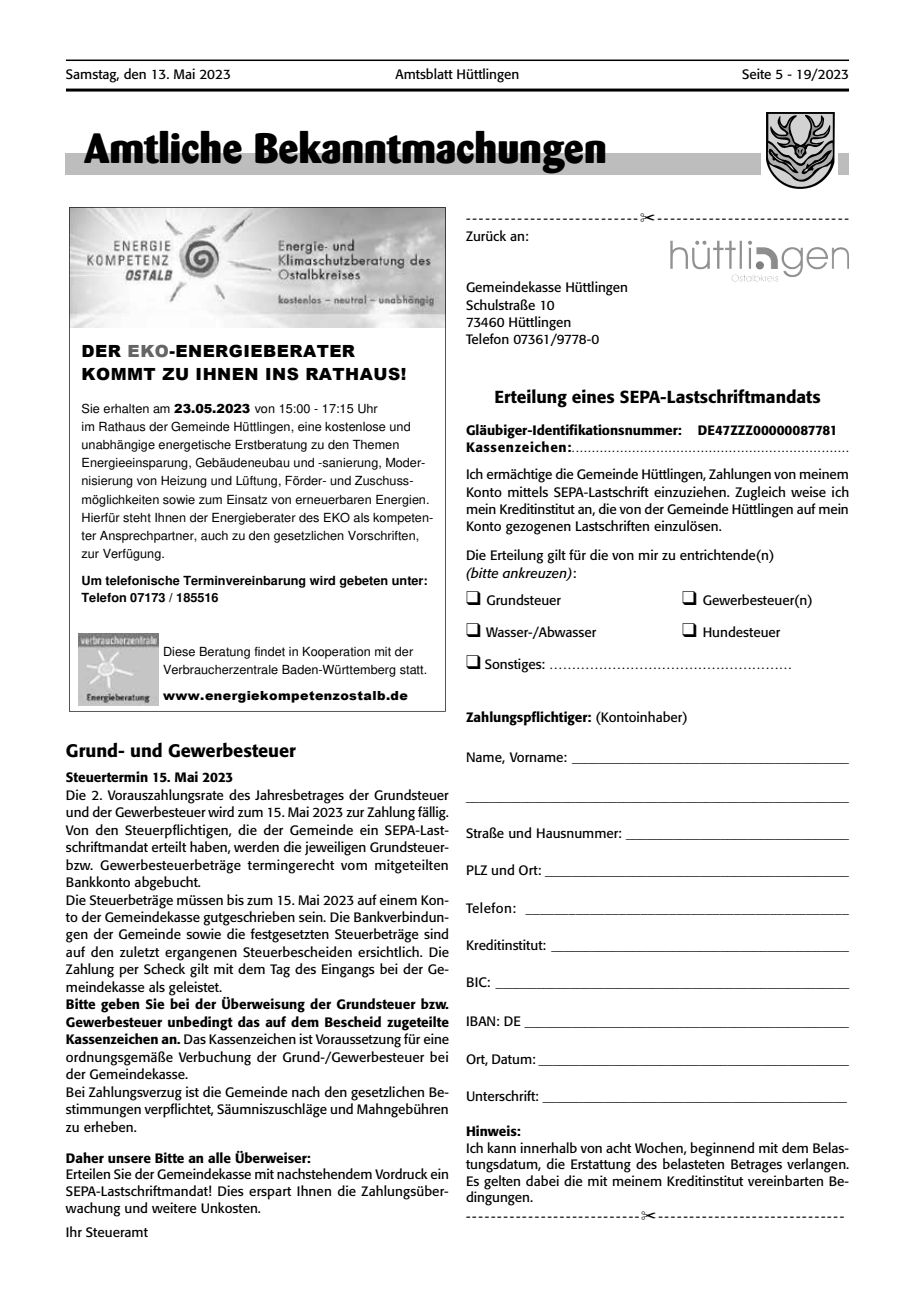
<style>
.page{position:relative;width:915px;height:1297px;background:#fff}
.page>*{position:absolute;margin:0;border:0;box-sizing:border-box;transform-origin:0 0}
.t1{font:800 42px "Barmeno";color:#000}
.t2{font:500 18px "Formata";color:#000}
.t3{font:500 17.25px "Formata";color:#000}
.t4{font:900 16.8px/23.5px "Arial";letter-spacing:.03em;color:#000}
.t5{font:13.5px/17.4px "Formata";color:#000}
.t6{font:300 13.5px/17.2px "Formata";color:#000}
.t7{font:500 13.5px "Formata";color:#000}
.t8{font:13.5px "Formata";letter-spacing:.03em;color:#000}
.t9{font:12.6px/18.1px "Helvetica";letter-spacing:.005em;color:#000}
.t10{font:700 12.6px/18px "Helvetica";letter-spacing:.005em;color:#000}
.t11{font:900 12.6px "Arial";letter-spacing:.04em;color:#000}
.s1{color:#656565}
.s2{font-family:"Arial";font-weight:900}
.s3{font-weight:500}
.s4{font-style:italic}
.s5{font-weight:400}
</style>
<div class="page">
<hr style="left:66px;top:60px;width:782px;height:1px;background:#000">
<hr style="left:66px;top:89px;width:782px;height:3px;background:#000">
<img style="left:702px;top:241px;width:49px;height:4px">
<svg style="left:69px;top:207px;width:376px;height:505px"></svg>
<img style="left:79px;top:634px;width:79px;height:71px">
<div style="left:66px;top:153px;width:782px;height:21px;background:#bdbdbd"></div>
<div style="left:761px;top:111px;width:76px;height:80px;background:linear-gradient(to bottom,#fff,#fff)"></div>
<svg style="left:764px;top:112px;width:70px;height:78px"></svg>
<p class="t5" style="left:66px;top:66px;width:166px">Samstag, den 13. Mai 2023</p>
<p class="t5" style="left:395px;top:66px;width:125px">Amtsblatt Hüttlingen</p>
<p class="t5" style="left:741px;top:66px;width:108px">Seite 5 - 19/2023</p>
<h1 class="t1" style="left:84px;top:122px;width:524px">Amtliche Bekanntmachungen</h1>
<p class="t4" style="left:81px;top:339px;width:326px">DER <span class="s1">EKO</span>-ENERGIEBERATER<br>KOMMT ZU IHNEN INS RATHAUS!</p>
<p class="t9" style="left:81px;top:400px;width:353px">Sie erhalten am <span class="s2">23.05.2023</span> von 15:00 - 17:15 Uhr<br>im Rathaus der Gemeinde Hüttlingen, eine kostenlose und unabhängige energetische Erstberatung zu den Themen Energieeinsparung, Gebäudeneubau und -sanierung, Moder&shy;nisierung von Heizung und Lüftung, Förder- und Zuschuss&shy;möglichkeiten sowie zum Einsatz von erneuerbaren Energien.<br>Hierfür steht Ihnen der Energieberater des EKO als kompeten&shy;ter Ansprechpartner, auch zu den gesetzlichen Vorschriften, zur Verfügung.</p>
<p class="t10" style="left:81px;top:572px;width:347px">Um telefonische Terminvereinbarung wird gebeten unter:<br>Telefon 07173 / 185516</p>
<p class="t9" style="left:163px;top:643px;width:265px">Diese Beratung findet in Kooperation mit der<br>Verbraucherzentrale Baden-Württemberg statt.</p>
<p class="t11" style="left:163px;top:687px;width:246px">www.energiekompetenzostalb.de</p>
<h2 class="t2" style="left:66px;top:740px;width:231px">Grund- und Gewerbesteuer</h2>
<p class="t7" style="left:66px;top:769px;width:169px">Steuertermin 15. Mai 2023</p>
<p class="t5" style="left:66px;top:786px;width:384px">Die 2. Vorauszahlungsrate des Jahresbetrages der Grundsteuer und der Gewerbesteuer wird zum 15. Mai 2023 zur Zahlung fällig.<br>Von den Steuerpflichtigen, die der Gemeinde ein SEPA-Last&shy;schriftmandat erteilt haben, werden die jeweiligen Grundsteuer&shy;bzw. Gewerbesteuerbeträge termingerecht vom mitgeteilten Bankkonto abgebucht.<br>Die Steuerbeträge müssen bis zum 15. Mai 2023 auf einem Kon&shy;to der Gemeindekasse gutgeschrieben sein. Die Bankverbindun&shy;gen der Gemeinde sowie die festgesetzten Steuerbeträge sind auf den zuletzt ergangenen Steuerbescheiden ersichtlich. Die Zahlung per Scheck gilt mit dem Tag des Eingangs bei der Ge&shy;meindekasse als geleistet.</p>
<p class="t5" style="left:66px;top:996px;width:384px"><span class="s3">Bitte geben Sie bei der Überweisung der Grundsteuer bzw.<br>Gewerbesteuer unbedingt das auf dem Bescheid zugeteilte Kassenzeichen an.</span> Das Kassenzeichen ist Voraussetzung für eine ordnungsgemäße Verbuchung der Grund-/Gewerbesteuer bei der Gemeindekasse.<br>Bei Zahlungsverzug ist die Gemeinde nach den gesetzlichen Be&shy;stimmungen verpflichtet, Säumniszuschläge und Mahngebühren zu erheben.</p>
<p class="t7" style="left:66px;top:1150px;width:246px">Daher unsere Bitte an alle Überweiser:</p>
<p class="t5" style="left:66px;top:1166px;width:384px;line-height:16.6px;text-align:justify">Erteilen Sie der Gemeindekasse mit nachstehendem Vordruck ein SEPA-Lastschriftmandat! Dies erspart Ihnen die Zahlungsüber&shy;wachung und weitere Unkosten.</p>
<p class="t5" style="left:66px;top:1223px;width:83px">Ihr Steueramt</p>
<p class="t5" style="left:466px;top:210px;width:384px">---------------------------✂------------------------------<br>Zurück an:</p>
<p class="t5" style="left:466px;top:279px;width:164px">Gemeindekasse Hüttlingen<br>Schulstraße 10<br>73460 Hüttlingen<br>Telefon 07361/9778-0</p>
<p class="t3" style="left:494px;top:386px;width:327px">Erteilung eines SEPA-Lastschriftmandats</p>
<p class="t6" style="left:466px;top:421px;width:384px"><span class="s3">Gläubiger-Identifikationsnummer: DE47ZZZ00000087781<br>Kassenzeichen:</span>.....................................................................</p>
<p class="t5" style="left:466px;top:466px;width:384px;text-align:justify">Ich ermächtige die Gemeinde Hüttlingen, Zahlungen von meinem Konto mittels SEPA-Lastschrift einzuziehen. Zugleich weise ich mein Kreditinstitut an, die von der Gemeinde Hüttlingen auf mein Konto gezogenen Lastschriften einzulösen.</p>
<p class="t5" style="left:466px;top:547px;width:310px">Die Erteilung gilt für die von mir zu entrichtende(n) <span class="s4">(bitte ankreuzen)</span>:</p>
<p class="t5" style="left:466px;top:591px;width:97px">❑ Grundsteuer</p>
<p class="t5" style="left:682px;top:591px;width:132px">❑ Gewerbesteuer(n)</p>
<p class="t5" style="left:466px;top:623px;width:132px">❑ Wasser-/Abwasser</p>
<p class="t5" style="left:682px;top:623px;width:100px">❑ Hundesteuer</p>
<p class="t5" style="left:466px;top:655px;width:328px">❑ Sonstiges: ………………………………………………</p>
<p class="t7" style="left:466px;top:709px;width:223px">Zahlungspflichtiger: <span class="s5">(Kontoinhaber)</span></p>
<p class="t5" style="left:466px;top:749px;width:384px">Name, Vorname: _________________________________________</p>
<p class="t5" style="left:466px;top:787px;width:384px">________________________________________________________</p>
<p class="t5" style="left:466px;top:825px;width:384px">Straße und Hausnummer: _________________________________</p>
<p class="t5" style="left:466px;top:862px;width:384px">PLZ und Ort: _____________________________________________</p>
<p class="t8" style="left:466px;top:900px;width:384px">Telefon: _____________________________________________</p>
<p class="t5" style="left:466px;top:936px;width:384px">Kreditinstitut: ____________________________________________</p>
<p class="t5" style="left:466px;top:974px;width:384px">BIC: ____________________________________________________</p>
<p class="t5" style="left:466px;top:1012px;width:384px">IBAN: DE ________________________________________________</p>
<p class="t5" style="left:466px;top:1050px;width:384px">Ort, Datum: ______________________________________________</p>
<p class="t5" style="left:466px;top:1087px;width:382px">Unterschrift: _____________________________________________</p>
<p class="t7" style="left:466px;top:1123px;width:56px">Hinweis:</p>
<p class="t5" style="left:466px;top:1139px;width:384px;line-height:16.5px;text-align:justify">Ich kann innerhalb von acht Wochen, beginnend mit dem Belas&shy;tungsdatum, die Erstattung des belasteten Betrages verlangen.<br>Es gelten dabei die mit meinem Kreditinstitut vereinbarten Be&shy;dingungen.</p>
<p class="t5" style="left:466px;top:1207px;width:379px">----------------------------✂------------------------------</p>
</div>
